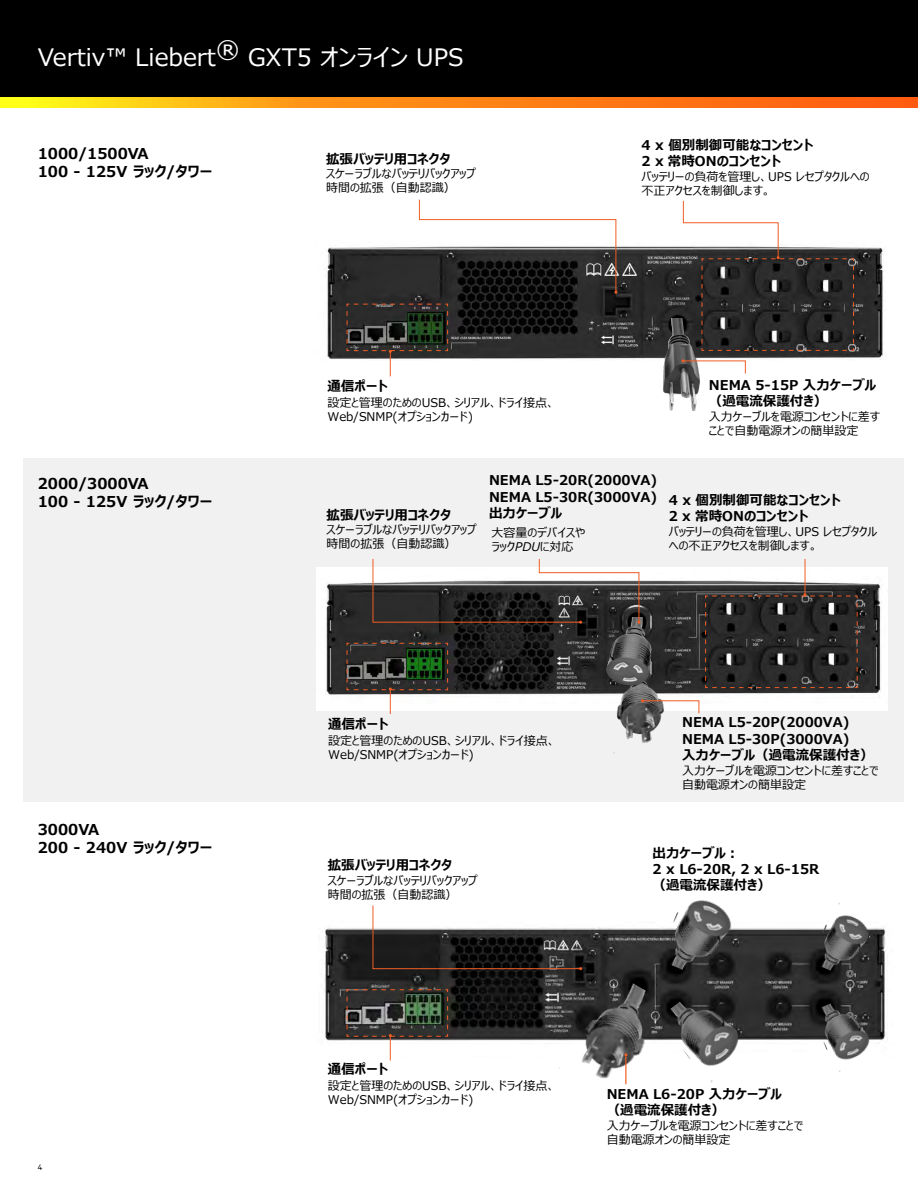
<style>
.page{position:relative;width:918px;height:1188px;background:#fff}
.page>*{position:absolute;margin:0;border:0;box-sizing:border-box;transform-origin:0 0}
.t1{font:24px "Meiryo UI";color:#fff}
.t2{font:700 15px/18px "Meiryo UI";color:#000}
.t3{font:700 15px "Meiryo UI";color:#000}
.t4{font:700 13.5px/16px "Meiryo UI";color:#000}
.t5{font:700 13.5px/16.6px "Meiryo UI";color:#000;text-align:justify}
.t6{font:12px/14.1px "Meiryo UI";color:#000}
.t7{font:italic 12px/14.4px "Meiryo UI";color:#000}
.t8{font:9px "Calibre";color:#000}
.s1{font-style:inherit}
</style>
<div class="page">
<div style="left:24px;top:459px;width:880px;height:343px;background:#f1f1f2"></div>
<div style="left:0;top:0;width:918px;height:108px;background:#000"></div>
<svg style="left:0;top:98px;width:918px;height:10px;background:#ff9314"></svg>
<img style="left:317px;top:567px;width:571px;height:143px">
<img style="left:327px;top:246px;width:557px;height:113px">
<svg style="left:346px;top:303px;width:102px;height:73px"></svg>
<svg style="left:419px;top:199px;width:198px;height:95px"></svg>
<svg style="left:346px;top:642px;width:102px;height:72px"></svg>
<hr style="left:805px;top:559px;width:1px;height:36px;background:#f15d24">
<svg style="left:705px;top:593px;width:153px;height:95px;background:#2e2c2b"></svg>
<img style="left:614px;top:665px;width:53px;height:88px">
<img style="left:596px;top:618px;width:59px;height:80px">
<svg style="left:372px;top:559px;width:268px;height:65px"></svg>
<svg style="left:641px;top:699px;width:59px;height:15px"></svg>
<img style="left:663px;top:319px;width:37px;height:91px">
<svg style="left:681px;top:359px;width:65px;height:15px"></svg>
<img style="left:324px;top:927px;width:563px;height:114px">
<svg style="left:346px;top:989px;width:102px;height:71px"></svg>
<svg style="left:372px;top:905px;width:210px;height:65px"></svg>
<img style="left:555px;top:973px;width:104px;height:112px">
<img style="left:659px;top:978px;width:106px;height:105px">
<img style="left:657px;top:884px;width:96px;height:101px">
<img style="left:810px;top:903px;width:76px;height:79px">
<img style="left:810px;top:991px;width:76px;height:81px">
<svg style="left:624px;top:1053px;width:3px;height:31px"></svg>
<svg style="left:683px;top:200px;width:171px;height:151px"></svg>
<h1 class="t1" style="left:38px;top:40px;width:427px">Vertiv™ Liebert® GXT5 オンライン UPS</h1>
<p class="t2" style="left:38px;top:145px;width:177px">1000/1500VA<br><span class="s1">100 -</span> 12<span class="s1">5</span>V <span class="s1">ラック/タワー</span></p>
<p class="t4" style="left:326px;top:151px;width:126px">拡張バッテリ用コネクタ</p>
<p class="t6" style="left:326px;top:168px;width:151px">スケーラブルなバッテリバックアップ時間の拡張（自動認識）</p>
<p class="t4" style="left:327px;top:379px;width:62px">通信ポート</p>
<p class="t6" style="left:327px;top:396px;width:229px">設定と管理のためのUSB、シリアル、ドライ接点、<br>Web/SNMP(オプションカード)</p>
<p class="t4" style="left:642px;top:138px;width:173px">4 x 個別制御可能なコンセント<br>2 x 常時ONのコンセント</p>
<p class="t6" style="left:642px;top:170px;width:230px">バッテリーの負荷を管理し、UPS レセプタクルへの不正アクセスを制御します。</p>
<p class="t4" style="left:709px;top:378px;width:169px">NEMA 5-15P 入力ケーブル（過電流保護付き）</p>
<p class="t6" style="left:709px;top:410px;width:173px">入力ケーブルを電源コンセントに差すことで自動電源オンの簡単設定</p>
<p class="t5" style="left:489px;top:472px;width:170px">NEMA L5-20R(2000VA)<br><span class="s1">NEMA L5-30R</span>(3000VA)<span class="s1">出力ケーブル</span></p>
<p class="t7" style="left:492px;top:526px;width:95px">大容量のデバイスやラックPDUに対応</p>
<p class="t2" style="left:38px;top:475px;width:112px">2000/3000VA</p>
<p class="t3" style="left:38px;top:491px;width:177px">100 - 125V ラック/タワー</p>
<p class="t4" style="left:669px;top:493px;width:173px">4 x 個別制御可能なコンセント<br>2 x 常時ONのコンセント</p>
<p class="t6" style="left:669px;top:525px;width:210px">バッテリーの負荷を管理し、UPS レセプタクルへの不正アクセスを制御します。</p>
<p class="t4" style="left:327px;top:507px;width:126px">拡張バッテリ用コネクタ</p>
<p class="t6" style="left:327px;top:524px;width:151px">スケーラブルなバッテリバックアップ時間の拡張（自動認識）</p>
<p class="t2" style="left:38px;top:822px;width:63px">3000VA</p>
<p class="t3" style="left:38px;top:837px;width:177px">200 - 240V ラック/タワー</p>
<p class="t8" style="left:38px;top:1162px;width:6px">4</p>
<p class="t4" style="left:328px;top:717px;width:62px">通信ポート</p>
<p class="t6" style="left:328px;top:734px;width:229px">設定と管理のためのUSB、シリアル、ドライ接点、<br>Web/SNMP(オプションカード)</p>
<p class="t4" style="left:328px;top:858px;width:126px">拡張バッテリ用コネクタ</p>
<p class="t6" style="left:328px;top:874px;width:151px">スケーラブルなバッテリバックアップ時間の拡張（自動認識）</p>
<p class="t5" style="left:682px;top:715px;width:193px;text-align:left">NEMA L5-20P(2000VA)<br><span class="s1">NEMA L5-30P</span>(3000VA)<br><span class="s1">入力ケーブル（過電流保護付き）</span></p>
<p class="t6" style="left:682px;top:764px;width:198px">入力ケーブルを電源コンセントに差すことで自動電源オンの簡単設定</p>
<p class="t4" style="left:653px;top:846px;width:168px">出力ケーブル︓<br>2 x L6-20R, 2 x L6-15R（過電流保護付き）</p>
<p class="t4" style="left:328px;top:1062px;width:62px">通信ポート</p>
<p class="t6" style="left:328px;top:1079px;width:229px">設定と管理のためのUSB、シリアル、ドライ接点、<br>Web/SNMP(オプションカード)</p>
<p class="t4" style="left:607px;top:1087px;width:177px">NEMA L6-20P 入力ケーブル（過電流保護付き）</p>
<p class="t6" style="left:607px;top:1119px;width:198px">入力ケーブルを電源コンセントに差すことで自動電源オンの簡単設定</p>
</div>
